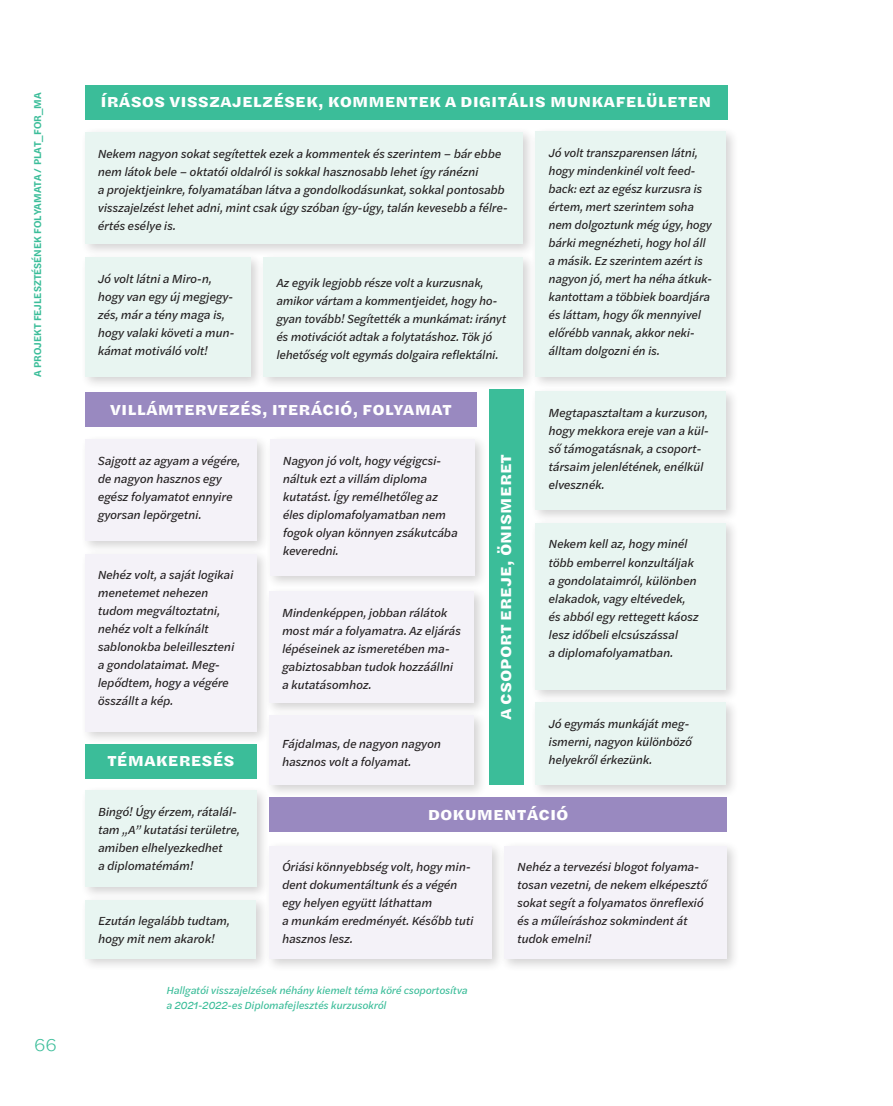
<style>
.page{position:relative;width:893px;height:1106px;background:#fff}
.page>*{position:absolute;margin:0;border:0;box-sizing:border-box;transform-origin:0 0}
.t1{font:300 18px "Halyard Text";color:#3bbd99}
._02_alcím{font:700 15px "Halyard Micro";color:#fff}
.t2{font:italic 12px/18px "Halyard Text";color:#231f20}
.képaláírás{font:italic 10.5px/15px "Halyard Text";color:#3bbd99}
.t3{font:600 10.5px "Halyard Text";color:#3bbd99}
.s1{font-style:inherit}
</style>
<div class="page">
<div style="left:85px;top:85px;width:642px;height:34px;background:#3bbd99"></div>
<div style="left:489px;top:389px;width:34px;height:396px;background:#3bbd99"></div>
<div style="left:80px;top:127px;width:457px;height:130px;background:#231f20;opacity:.2"></div>
<div style="left:85px;top:132px;width:438px;height:111px;background:#e8f5f1"></div>
<div style="left:531px;top:127px;width:208px;height:263px;background:#231f20;opacity:.2"></div>
<div style="left:536px;top:132px;width:190px;height:245px;background:#e8f5f1"></div>
<div style="left:80px;top:252px;width:184px;height:138px;background:#231f20;opacity:.2"></div>
<div style="left:85px;top:257px;width:166px;height:120px;background:#e8f5f1"></div>
<div style="left:531px;top:387px;width:208px;height:136px;background:#231f20;opacity:.2"></div>
<div style="left:536px;top:391px;width:190px;height:119px;background:#e8f5f1"></div>
<div style="left:531px;top:518px;width:208px;height:184px;background:#231f20;opacity:.2"></div>
<div style="left:536px;top:523px;width:190px;height:166px;background:#e8f5f1"></div>
<div style="left:259px;top:252px;width:277px;height:138px;background:#231f20;opacity:.2"></div>
<div style="left:264px;top:257px;width:259px;height:120px;background:#e8f5f1"></div>
<div style="left:85px;top:392px;width:391px;height:34px;background:#9989c0"></div>
<div style="left:85px;top:744px;width:172px;height:34px;background:#3bbd99"></div>
<div style="left:80px;top:549px;width:190px;height:196px;background:#231f20;opacity:.2"></div>
<div style="left:85px;top:553px;width:172px;height:178px;background:#f4f2f8"></div>
<div style="left:80px;top:434px;width:190px;height:120px;background:#231f20;opacity:.2"></div>
<div style="left:85px;top:439px;width:172px;height:102px;background:#f4f2f8"></div>
<div style="left:81px;top:786px;width:189px;height:114px;background:#231f20;opacity:.2"></div>
<div style="left:85px;top:790px;width:172px;height:97px;background:#e8f5f1"></div>
<div style="left:81px;top:895px;width:189px;height:76px;background:#231f20;opacity:.2"></div>
<div style="left:85px;top:899px;width:171px;height:59px;background:#e8f5f1"></div>
<div style="left:265px;top:434px;width:223px;height:155px;background:#231f20;opacity:.2"></div>
<div style="left:270px;top:439px;width:204px;height:136px;background:#f4f2f8"></div>
<div style="left:265px;top:586px;width:223px;height:130px;background:#231f20;opacity:.2"></div>
<div style="left:269px;top:591px;width:205px;height:111px;background:#f4f2f8"></div>
<div style="left:265px;top:711px;width:223px;height:87px;background:#231f20;opacity:.2"></div>
<div style="left:269px;top:715px;width:205px;height:70px;background:#f4f2f8"></div>
<div style="left:269px;top:798px;width:458px;height:34px;background:#9989c0"></div>
<div style="left:265px;top:841px;width:240px;height:130px;background:#231f20;opacity:.2"></div>
<div style="left:269px;top:845px;width:223px;height:113px;background:#f4f2f8"></div>
<div style="left:500px;top:841px;width:241px;height:130px;background:#231f20;opacity:.2"></div>
<div style="left:504px;top:845px;width:223px;height:113px;background:#f4f2f8"></div>
<div style="left:531px;top:698px;width:208px;height:100px;background:#231f20;opacity:.2"></div>
<div style="left:536px;top:702px;width:190px;height:83px;background:#e8f5f1"></div>
<p class="t3" style="left:30px;top:377px;width:286px;rotate:-90deg">A projekt fejlesztésének folyamata / PLAT_FOR_MA</p>
<h1 class="t1" style="left:34px;top:1031px;width:24px">66</h1>
<p class="_02_alcím" style="left:101px;top:90px;width:612px">ÍRÁSOS VISSZAJELZÉSEK, KOMMENTEK A DIGITÁLIS MUNKAFELÜLETEN</p>
<p class="t2" style="left:98px;top:144px;width:410px">Nekem nagyon sokat segítettek ezek a kommentek és szerintem <span class="s1">–</span> bár ebbe nem látok bele <span class="s1">–</span> oktatói oldalról is sokkal hasznosabb lehet így ránézni<br>a projektjeinkre, folyamatában látva a gondolkodásunkat, sokkal pontosabb visszajelzést lehet adni, mint csak úgy szóban így-úgy, talán kevesebb a félre&shy;értés esélye is.</p>
<p class="t2" style="left:549px;top:144px;width:165px">Jó volt transzparensen látni, hogy mindenkinél volt feed&shy;back: ezt az egész kurzusra is értem, mert szerintem soha nem dolgoztunk még úgy, hogy bárki megnézheti, hogy hol áll a másik. Ez szerintem azért is nagyon jó, mert ha néha átkuk&shy;kantottam a többiek boardjára és láttam, hogy ők mennyivel előrébb vannak, akkor neki&shy;álltam dolgozni én is.</p>
<p class="t2" style="left:98px;top:269px;width:138px">Jó volt látni a Miro-n, hogy van egy új megjegy&shy;zés, már a tény maga is, hogy valaki követi a mun&shy;kámat motiváló volt!</p>
<p class="t2" style="left:276px;top:273px;width:231px">Az egyik legjobb része volt a kurzusnak, amikor vártam a kommentjeidet, hogy ho&shy;gyan tovább! Segítették a munkámat: irányt és motivációt adtak a folytatáshoz. Tök jó lehetőség volt egymás dolgaira reflektálni.</p>
<p class="_02_alcím" style="left:110px;top:397px;width:344px">VILLÁMTERVEZÉS, ITERÁCIÓ, FOLYAMAT</p>
<p class="t2" style="left:549px;top:404px;width:162px">Megtapasztaltam a kurzuson, hogy mekkora ereje van a kül&shy;ső támogatásnak, a csoport&shy;társaim jelenlétének, enélkül elvesznék.</p>
<p class="_02_alcím" style="left:494px;top:720px;width:268px;rotate:-90deg">A CSOPORT EREJE, ÖNISMERET</p>
<p class="t2" style="left:98px;top:451px;width:144px">Sajgott az agyam a végére, de nagyon hasznos egy egész folyamatot ennyire gyorsan lepörgetni.</p>
<p class="t2" style="left:283px;top:451px;width:176px">Nagyon jó volt, hogy végigcsi&shy;náltuk ezt a villám diploma kutatást. Így remélhetőleg az éles diplomafolyamatban nem fogok olyan könnyen zsákutcába keveredni.</p>
<p class="t2" style="left:549px;top:535px;width:151px">Nekem kell az, hogy minél több emberrel konzultáljak a gondolataimról, különben elakadok, vagy eltévedek, és abból egy rettegett káosz lesz időbeli elcsúszással<br>a diplomafolyamatban.</p>
<p class="t2" style="left:98px;top:565px;width:138px">Nehéz volt, a saját logikai menetemet nehezen tudom megváltoztatni, nehéz volt a felkínált sablonokba beleilleszteni a gondolataimat. Meg&shy;lepődtem, hogy a végére összállt a kép.</p>
<p class="t2" style="left:282px;top:603px;width:180px">Mindenképpen, jobban rálátok most már a folyamatra. Az eljárás lépéseinek az ismeretében ma&shy;gabiztosabban tudok hozzáállni a kutatásomhoz.</p>
<p class="t2" style="left:549px;top:714px;width:145px">Jó egymás munkáját meg&shy;ismerni, nagyon különböző helyekről érkezünk.</p>
<p class="t2" style="left:282px;top:734px;width:160px">Fájdalmas, de nagyon nagyon hasznos volt a folyamat.</p>
<p class="_02_alcím" style="left:428px;top:803px;width:142px">DOKUMENTÁCIÓ</p>
<p class="_02_alcím" style="left:107px;top:749px;width:129px">TÉMAKERESÉS</p>
<p class="t2" style="left:98px;top:802px;width:143px">Bingó! Úgy érzem, rátalál&shy;tam „A” kutatási területre, amiben elhelyezkedhet<br>a diplomatémám!</p>
<p class="t2" style="left:282px;top:857px;width:193px">Óriási könnyebbség volt, hogy min&shy;dent dokumentáltunk és a végén egy helyen együtt láthattam<br>a munkám eredményét. Később tuti hasznos lesz.</p>
<p class="t2" style="left:517px;top:857px;width:191px">Nehéz a tervezési blogot folyama&shy;tosan vezetni, de nekem elképesztő sokat segít a folyamatos önreflexió és a műleíráshoz sokmindent át tudok emelni!</p>
<p class="t2" style="left:98px;top:911px;width:133px">Ezután legalább tudtam, hogy mit nem akarok!</p>
<p class="képaláírás" style="left:166px;top:982px;width:303px">Hallgatói visszajelzések néhány kiemelt téma köré csoportosítva a 2021-2022-es Diplomafejlesztés kurzusokról</p>
</div>
